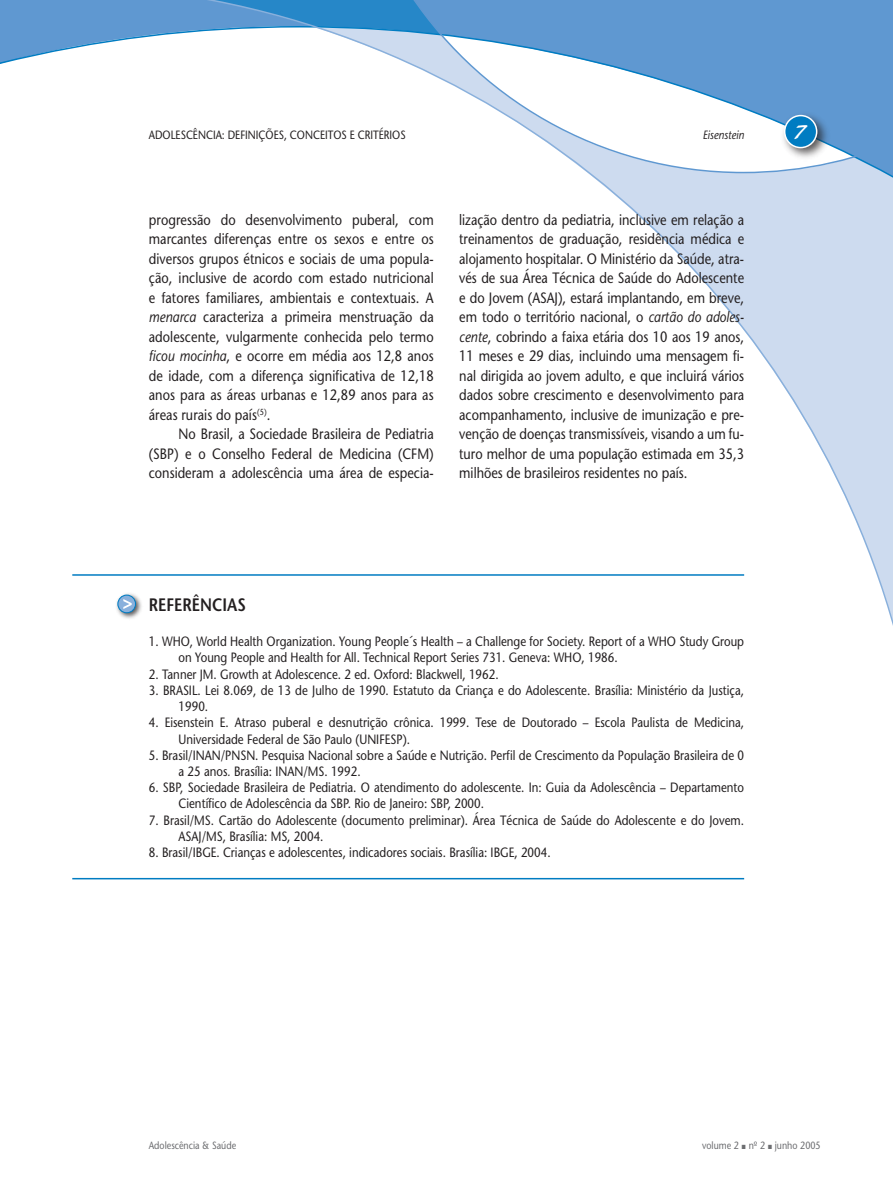
<style>
.page{position:relative;width:893px;height:1191px;background:#fff}
.page>*{position:absolute;margin:0;border:0;box-sizing:border-box;transform-origin:0 0}
.t1{font:600 18px "Stone Sans";color:#231f20;scale:.85 1}
.t2{font:15px/19.5px "Stone Sans";color:#231f20;text-align:justify;scale:.85 1}
.t3{font:13.5px/16.2px "Stone Sans";color:#231f20;scale:.85 1}
.t4{font:12px "Stone Sans";color:#231f20;scale:.85 1}
.t5{font:italic 12px "Stone Sans";color:#231f20;scale:.85 1}
.t6{font:10.5px "Stone Sans";color:#6c6d70;scale:.85 1}
.s1{font-style:italic}
</style>
<div class="page">
<svg style="left:2px;top:25px;width:117px;height:39px"></svg>
<svg style="left:119px;top:0;width:774px;height:626px"></svg>
<svg style="left:402px;top:0;width:491px;height:174px"></svg>
<svg style="left:0;top:0;width:2px;height:64px"></svg>
<hr style="left:72px;top:574px;width:672px;height:2px;background:#007cc2">
<div style="left:114px;top:591px;width:29px;height:29px;background:#231f20;opacity:.75"></div>
<svg style="left:118px;top:595px;width:18px;height:18px"></svg>
<div style="left:117px;top:594px;width:19px;height:19px;border:1px solid #007cc2;border-radius:50%"></div>
<svg style="left:123px;top:599px;width:9px;height:10px"></svg>
<hr style="left:72px;top:878px;width:672px;height:1px;background:#007cc2">
<svg style="left:795px;top:125px;width:13px;height:14px"></svg>
<p class="t4" style="left:149px;top:127px;width:304px">ADOLESCÊNCIA: DEFINIÇÕES, CONCEITOS E CRITÉRIOS</p>
<p class="t5" style="left:703px;top:127px;width:50px">Eisenstein</p>
<p class="t2" style="left:149px;top:209px;width:337px">progressão do desenvolvimento puberal, com marcantes diferenças entre os sexos e entre os diversos grupos étnicos e sociais de uma popula&shy;ção, inclusive de acordo com estado nutricional e fatores familiares, ambientais e contextuais. A <span class="s1">menarca</span> caracteriza a primeira menstruação da adolescente, vulgarmente conhecida pelo termo <span class="s1">ficou mocinha</span>, e ocorre em média aos 12,8 anos de idade, com a diferença significativa de 12,18 anos para as áreas urbanas e 12,89 anos para as áreas rurais do país<sup>(5)</sup>.</p>
<p class="t2" style="left:149px;top:424px;width:337px;text-indent:30px">No Brasil, a Sociedade Brasileira de Pediatria (SBP) e o Conselho Federal de Medicina (CFM) consideram a adolescência uma área de especia-</p>
<p class="t2" style="left:459px;top:209px;width:337px">lização dentro da pediatria, inclusive em relação a treinamentos de graduação, residência médica e alojamento hospitalar. O Ministério da Saúde, atra&shy;vés de sua Área Técnica de Saúde do Adolescente e do Jovem (ASAJ), estará implantando, em breve, em todo o território nacional, o <span class="s1">cartão do adoles&shy;cente</span>, cobrindo a faixa etária dos 10 aos 19 anos, 11 meses e 29 dias, incluindo uma mensagem fi&shy;nal dirigida ao jovem adulto, e que incluirá vários dados sobre crescimento e desenvolvimento para acompanhamento, inclusive de imunização e pre&shy;venção de doenças transmissíveis, visando a um fu&shy;turo melhor de uma população estimada em 35,3 milhões de brasileiros residentes no país.</p>
<p class="t1" style="left:149px;top:593px;width:116px">REFERÊNCIAS</p>
<p class="t3" style="left:179px;top:633px;width:667px;text-indent:-30px">1. WHO, World Health Organization. Young People´s Health – a Challenge for Society. Report of a WHO Study Group on Young People and Health for All. Technical Report Series 731. Geneva: WHO, 1986.</p>
<p class="t3" style="left:149px;top:666px;width:413px">2. Tanner JM. Growth at Adolescence. 2 ed. Oxford: Blackwell, 1962.</p>
<p class="t3" style="left:179px;top:682px;width:667px;text-indent:-30px">3. BRASIL. Lei 8.069, de 13 de Julho de 1990. Estatuto da Criança e do Adolescente. Brasília: Ministério da Justiça,<br>1990.</p>
<p class="t3" style="left:179px;top:714px;width:667px;text-indent:-30px">4. Eisenstein E. Atraso puberal e desnutrição crônica. 1999. Tese de Doutorado – Escola Paulista de Medicina,<br>Universidade Federal de São Paulo (UNIFESP).</p>
<p class="t3" style="left:179px;top:747px;width:667px;text-indent:-30px">5. Brasil/INAN/PNSN. Pesquisa Nacional sobre a Saúde e Nutrição. Perfil de Crescimento da População Brasileira de 0 a 25 anos<span class="s1">.</span> Brasília: INAN/MS. 1992.</p>
<p class="t3" style="left:179px;top:779px;width:667px;text-indent:-30px">6. SBP, Sociedade Brasileira de Pediatria. O atendimento do adolescente. In: Guia da Adolescência – Departamento<br>Científico de Adolescência da SBP. Rio de Janeiro: SBP, 2000.</p>
<p class="t3" style="left:179px;top:811px;width:667px;text-indent:-30px">7. Brasil/MS. Cartão do Adolescente (documento preliminar). Área Técnica de Saúde do Adolescente e do Jovem.<br>ASAJ/MS, Brasília: MS, 2004.</p>
<p class="t3" style="left:149px;top:844px;width:474px">8. Brasil/IBGE. Crianças e adolescentes, indicadores sociais. Brasília: IBGE, 2004.</p>
<p class="t6" style="left:149px;top:1139px;width:104px">Adolescência &amp; Saúde</p>
<p class="t6" style="left:702px;top:1139px;width:141px">volume 2 nº 2 junho 2005</p>
</div>
